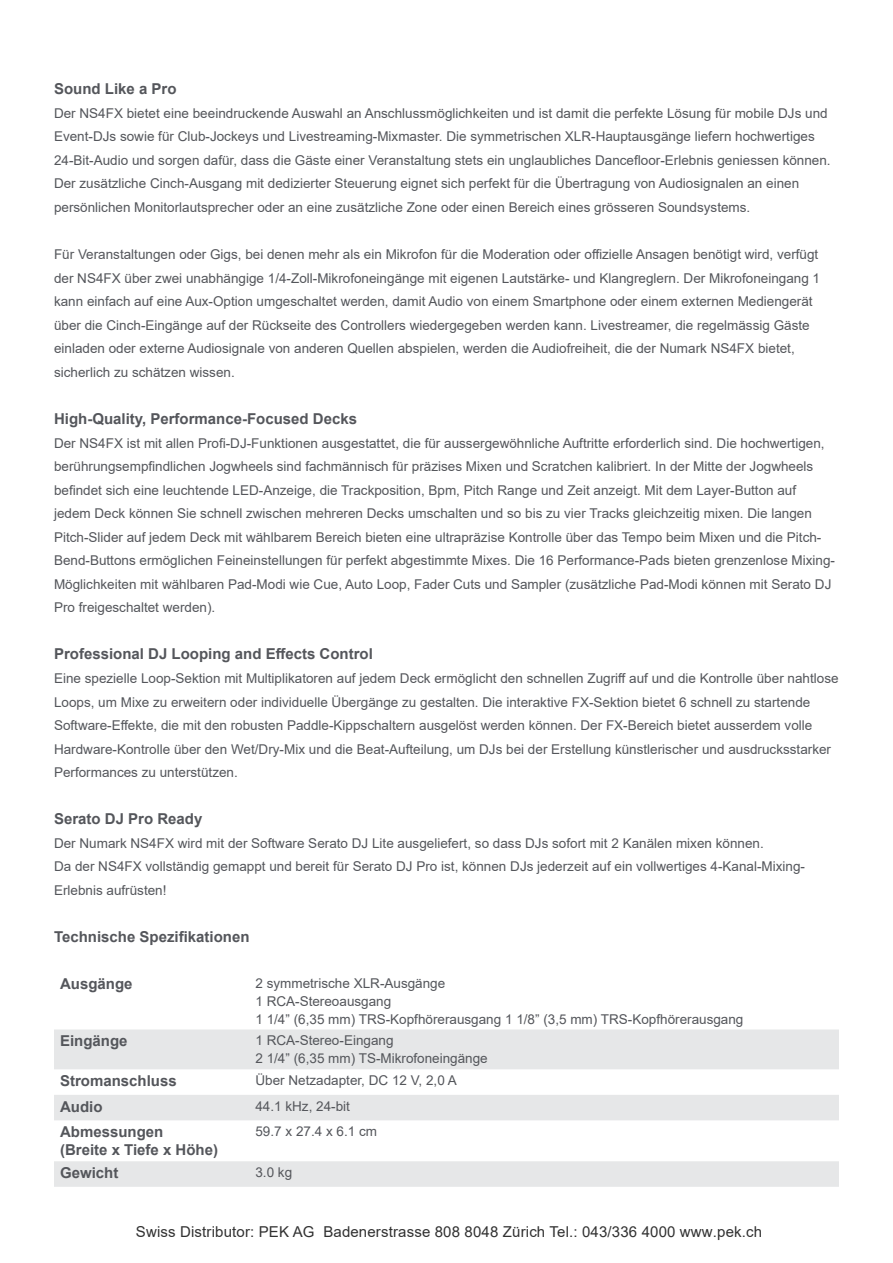
<style>
.page{position:relative;width:893px;height:1263px;background:#fff}
.page>*{position:absolute;margin:0;border:0;box-sizing:border-box;transform-origin:0 0}
.t1{font:700 15px/18px "Arial";color:#54565b}
.t2{font:15px "Arial";letter-spacing:.01em;color:#313131}
.t3{font:13.5px/23.5px "Arial";color:#54565b}
</style>
<div class="page">
<svg style="left:54px;top:1029px;width:785px;height:158px;fill:#e6e7e8"></svg>
<p class="t1" style="left:54px;top:80px;width:124px">Sound Like a Pro</p>
<p class="t3" style="left:54px;top:101px;width:778px">Der NS4FX bietet eine beeindruckende Auswahl an Anschlussmöglichkeiten und ist damit die perfekte Lösung für mobile DJs und Event-DJs sowie für Club-Jockeys und Livestreaming-Mixmaster. Die symmetrischen XLR-Hauptausgänge liefern hochwertiges 24-Bit-Audio und sorgen dafür, dass die Gäste einer Veranstaltung stets ein unglaubliches Dancefloor-Erlebnis geniessen können.<br>Der zusätzliche Cinch-Ausgang mit dedizierter Steuerung eignet sich perfekt für die Übertragung von Audiosignalen an einen persönlichen Monitorlautsprecher oder an eine zusätzliche Zone oder einen Bereich eines grösseren Soundsystems.</p>
<p class="t3" style="left:54px;top:242px;width:768px">Für Veranstaltungen oder Gigs, bei denen mehr als ein Mikrofon für die Moderation oder offizielle Ansagen benötigt wird, verfügt der NS4FX über zwei unabhängige 1/4-Zoll-Mikrofoneingänge mit eigenen Lautstärke- und Klangreglern. Der Mikrofoneingang 1 kann einfach auf eine Aux-Option umgeschaltet werden, damit Audio von einem Smartphone oder einem externen Mediengerät über die Cinch-Eingänge auf der Rückseite des Controllers wiedergegeben werden kann. Livestreamer, die regelmässig Gäste einladen oder externe Audiosignale von anderen Quellen abspielen, werden die Audiofreiheit, die der Numark NS4FX bietet, sicherlich zu schätzen wissen.</p>
<p class="t1" style="left:54px;top:410px;width:305px">High-Quality, Performance-Focused Decks</p>
<p class="t3" style="left:54px;top:431px;width:783px">Der NS4FX ist mit allen Profi-DJ-Funktionen ausgestattet, die für aussergewöhnliche Auftritte erforderlich sind. Die hochwertigen, berührungsempfindlichen Jogwheels sind fachmännisch für präzises Mixen und Scratchen kalibriert. In der Mitte der Jogwheels befindet sich eine leuchtende LED-Anzeige, die Trackposition, Bpm, Pitch Range und Zeit anzeigt. Mit dem Layer-Button auf jedem Deck können Sie schnell zwischen mehreren Decks umschalten und so bis zu vier Tracks gleichzeitig mixen. Die langen Pitch-Slider auf jedem Deck mit wählbarem Bereich bieten eine ultrapräzise Kontrolle über das Tempo beim Mixen und die Pitch-Bend-Buttons ermöglichen Feineinstellungen für perfekt abgestimmte Mixes. Die 16 Performance-Pads bieten grenzenlose Mixing-Möglichkeiten mit wählbaren Pad-Modi wie Cue, Auto Loop, Fader Cuts und Sampler (zusätzliche Pad-Modi können mit Serato DJ Pro freigeschaltet werden).</p>
<p class="t1" style="left:54px;top:645px;width:320px">Professional DJ Looping and Effects Control</p>
<p class="t3" style="left:54px;top:666px;width:786px">Eine spezielle Loop-Sektion mit Multiplikatoren auf jedem Deck ermöglicht den schnellen Zugriff auf und die Kontrolle über nahtlose Loops, um Mixe zu erweitern oder individuelle Übergänge zu gestalten. Die interaktive FX-Sektion bietet 6 schnell zu startende Software-Effekte, die mit den robusten Paddle-Kippschaltern ausgelöst werden können. Der FX-Bereich bietet ausserdem volle Hardware-Kontrolle über den Wet/Dry-Mix und die Beat-Aufteilung, um DJs bei der Erstellung künstlerischer und ausdrucksstarker Performances zu unterstützen.</p>
<p class="t1" style="left:54px;top:810px;width:150px">Serato DJ Pro Ready</p>
<p class="t3" style="left:54px;top:831px;width:753px">Der Numark NS4FX wird mit der Software Serato DJ Lite ausgeliefert, so dass DJs sofort mit 2 Kanälen mixen können.<br>Da der NS4FX vollständig gemappt und bereit für Serato DJ Pro ist, können DJs jederzeit auf ein vollwertiges 4-Kanal-Mixing-<br>Erlebnis aufrüsten!</p>
<p class="t1" style="left:54px;top:928px;width:197px">Technische Spezifikationen</p>
<p class="t1" style="left:60px;top:974px;width:74px">Ausgänge</p>
<p class="t3" style="left:255px;top:974px;width:489px;line-height:18px">2 symmetrische XLR-Ausgänge<br>1 RCA-Stereoausgang<br>1 1/4” (6,35 mm) TRS-Kopfhörerausgang 1 1/8” (3,5 mm) TRS-Kopfhörerausgang</p>
<p class="t1" style="left:60px;top:1032px;width:69px">Eingänge</p>
<p class="t3" style="left:255px;top:1031px;width:234px;line-height:18px">1 RCA-Stereo-Eingang<br>2 1/4” (6,35 mm) TS-Mikrofoneingänge</p>
<p class="t1" style="left:60px;top:1072px;width:118px">Stromanschluss</p>
<p class="t3" style="left:255px;top:1068px;width:203px">Über Netzadapter, DC 12 V, 2,0 A</p>
<p class="t1" style="left:60px;top:1098px;width:44px">Audio</p>
<p class="t3" style="left:255px;top:1094px;width:96px">44.1 kHz, 24-bit</p>
<p class="t1" style="left:60px;top:1123px;width:160px">Abmessungen<br>(Breite x Tiefe x Höhe)</p>
<p class="t3" style="left:255px;top:1119px;width:123px">59.7 x 27.4 x 6.1 cm</p>
<p class="t1" style="left:60px;top:1164px;width:60px">Gewicht</p>
<p class="t3" style="left:255px;top:1160px;width:38px">3.0 kg</p>
<p class="t2" style="left:136px;top:1221px;width:628px">Swiss Distributor: PEK AG Badenerstrasse 808 8048 Zürich Tel.: 043/336 4000 www.pek.ch</p>
</div>
